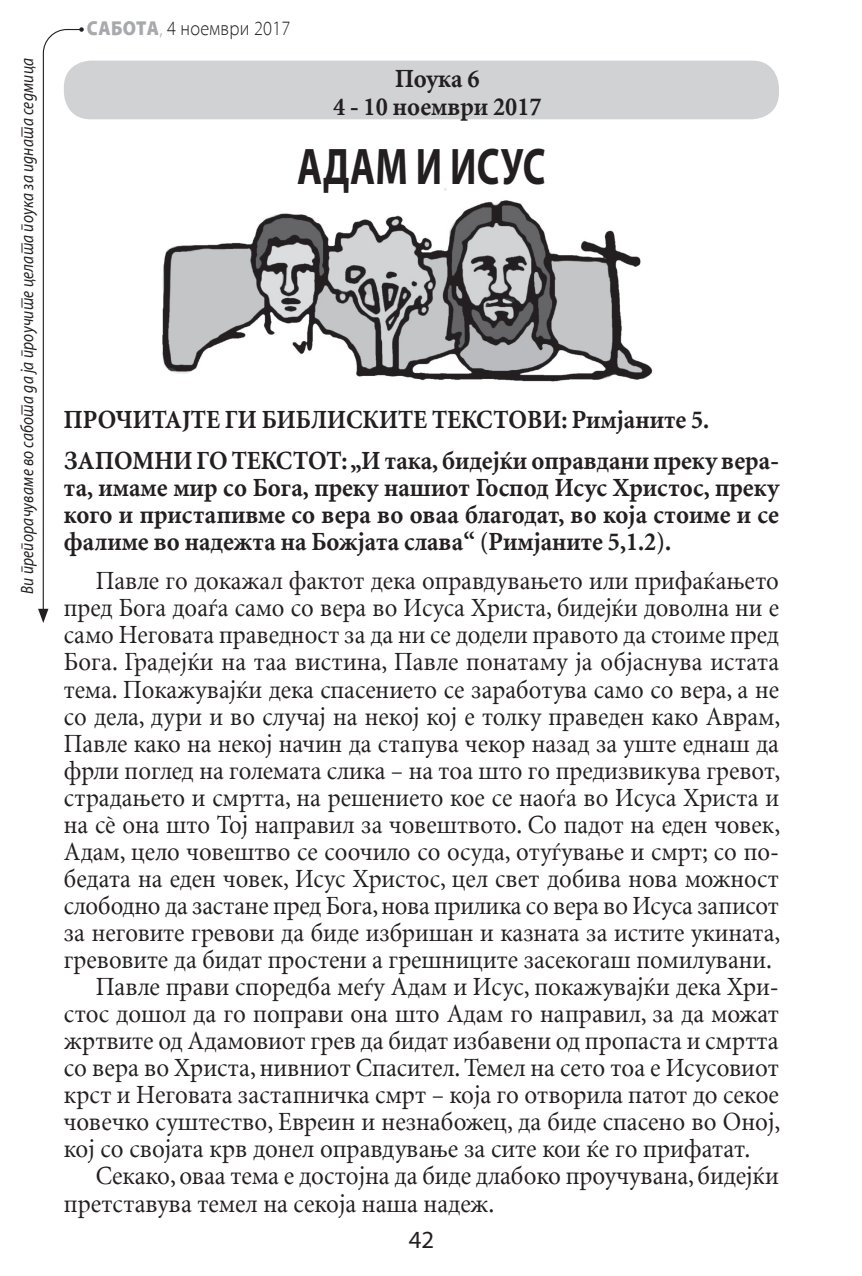
<style>
.page{position:relative;width:862px;height:1276px;background:#fff}
.page>*{position:absolute;margin:0;border:0;box-sizing:border-box;transform-origin:0 0}
.t1{font:700 51.75px "Myriad Pro";letter-spacing:.015em;color:#231f20;scale:.74 1}
.t2{font:26.1px "Mini";color:#231f20;scale:.94 1}
.t3{font:26.1px "Mini";color:#231f20;scale:.95 1}
.t4{font:700 26.1px/27px "Mini";color:#231f20;text-align:center;scale:.95 1}
.t5{font:24.75px "Myriad";color:#231f20}
.t6{font:300 20.25px "Myri";letter-spacing:.015em;color:#231f20;scale:.9 1}
.t7{font:italic 18px "Myri";letter-spacing:.015em;color:#231f20;scale:.85 1}
.s1{font-weight:900;color:#a8a9ad}
.s2{color:#a8a9ad}
</style>
<div class="page">
<div style="left:64px;top:61px;width:714px;height:58px;background:#d1d2d4;border-radius:27px"></div>
<svg style="left:38px;top:27px;width:46px;height:596px"></svg>
<img style="left:162px;top:188px;width:491px;height:194px">
<p class="t6" style="left:87px;top:18px;width:227px"><span class="s1">САБОТА</span><span class="s2">,</span> 4 ноември 2017</p>
<p class="t7" style="left:17px;top:594px;width:632px;rotate:-90deg">Ви препорачуваме во сабота да ја проучите целата поука за идната седмица</p>
<p class="t4" style="left:333px;top:63px;width:221px;line-height:28.8px">Поука 6<br>4 - 10 ноември 2017</p>
<h1 class="t1" style="left:297px;top:133px;width:337px">АДАМ И ИСУС</h1>
<p class="t4" style="left:64px;top:399px;width:753px;line-height:40.5px;text-align:left">ПРОЧИТАЈТЕ ГИ БИБЛИСКИТЕ ТЕКСТОВИ: Римјаните 5.<br>ЗАПОМНИ ГО ТЕКСТОТ: „И така, бидејќи оправдани преку вера-</p>
<p class="t4" style="left:64px;top:473px;width:753px;text-align:justify">та, имаме мир со Бога, преку нашиот Господ Исус Христос, преку кого и пристапивме со вера во оваа благодат, во која стоиме и се фалиме во надежта на Божјата слава“ (Римјаните 5,1.2).</p>
<p class="t2" style="left:96px;top:565px;width:728px">Павле го докажал фактот дека оправдувањето или прифаќањето</p>
<p class="t2" style="left:64px;top:592px;width:761px">пред Бога доаѓа само со вера во Исуса Христа, бидејќи доволна ни е</p>
<p class="t2" style="left:64px;top:619px;width:761px">само Неговата праведност за да ни се додели правото да стоиме пред</p>
<p class="t2" style="left:64px;top:646px;width:762px">Бога. Градејќи на таа вистина, Павле понатаму ја објаснува истата</p>
<p class="t2" style="left:64px;top:673px;width:761px">тема. Покажувајќи дека спасението се заработува само со вера, а не</p>
<p class="t2" style="left:64px;top:700px;width:763px">со дела, дури и во случај на некој кој е толку праведен како Аврам,</p>
<p class="t2" style="left:64px;top:727px;width:761px">Павле како на некој начин да стапува чекор назад за уште еднаш да</p>
<p class="t2" style="left:64px;top:754px;width:763px">фрли поглед на големата слика – на тоа што го предизвикува гревот,</p>
<p class="t2" style="left:64px;top:781px;width:761px">страдањето и смртта, на решението кое се наоѓа во Исуса Христа и</p>
<p class="t2" style="left:64px;top:808px;width:763px">на сё она што Тој направил за човештвото. Со падот на еден човек,</p>
<p class="t2" style="left:64px;top:835px;width:761px">Адам, цело човештво се соочило со осуда, отуѓување и смрт; со по-</p>
<p class="t2" style="left:64px;top:862px;width:761px">бедата на еден човек, Исус Христос, цел свет добива нова можност</p>
<p class="t2" style="left:64px;top:889px;width:762px">слободно да застане пред Бога, нова прилика со вера во Исуса записот</p>
<p class="t2" style="left:64px;top:916px;width:763px">за неговите гревови да биде избришан и казната за истите укината,</p>
<p class="t2" style="left:64px;top:943px;width:754px">гревовите да бидат простени а грешниците засекогаш помилувани.</p>
<p class="t3" style="left:96px;top:970px;width:720px">Павле прави споредба меѓу Адам и Исус, покажувајќи дека Хри-</p>
<p class="t3" style="left:64px;top:997px;width:753px">стос дошол да го поправи она што Адам го направил, за да можат</p>
<p class="t3" style="left:64px;top:1024px;width:753px">жртвите од Адамовиот грев да бидат избавени од пропаста и смртта</p>
<p class="t3" style="left:64px;top:1051px;width:753px">со вера во Христа, нивниот Спасител. Темел на сето тоа е Исусовиот</p>
<p class="t3" style="left:64px;top:1078px;width:753px">крст и Неговата застапничка смрт – која го отворила патот до секое</p>
<p class="t3" style="left:64px;top:1105px;width:755px">човечко суштество, Евреин и незнабожец, да биде спасено во Оној,</p>
<p class="t3" style="left:64px;top:1132px;width:723px">кој со својата крв донел оправдување за сите кои ќе го прифатат.</p>
<p class="t3" style="left:96px;top:1159px;width:720px">Секако, оваа тема е достојна да биде длабоко проучувана, бидејќи</p>
<p class="t3" style="left:64px;top:1188px;width:454px">претставува темел на секоја наша надеж.</p>
<p class="t5" style="left:408px;top:1227px;width:27px">42</p>
</div>
